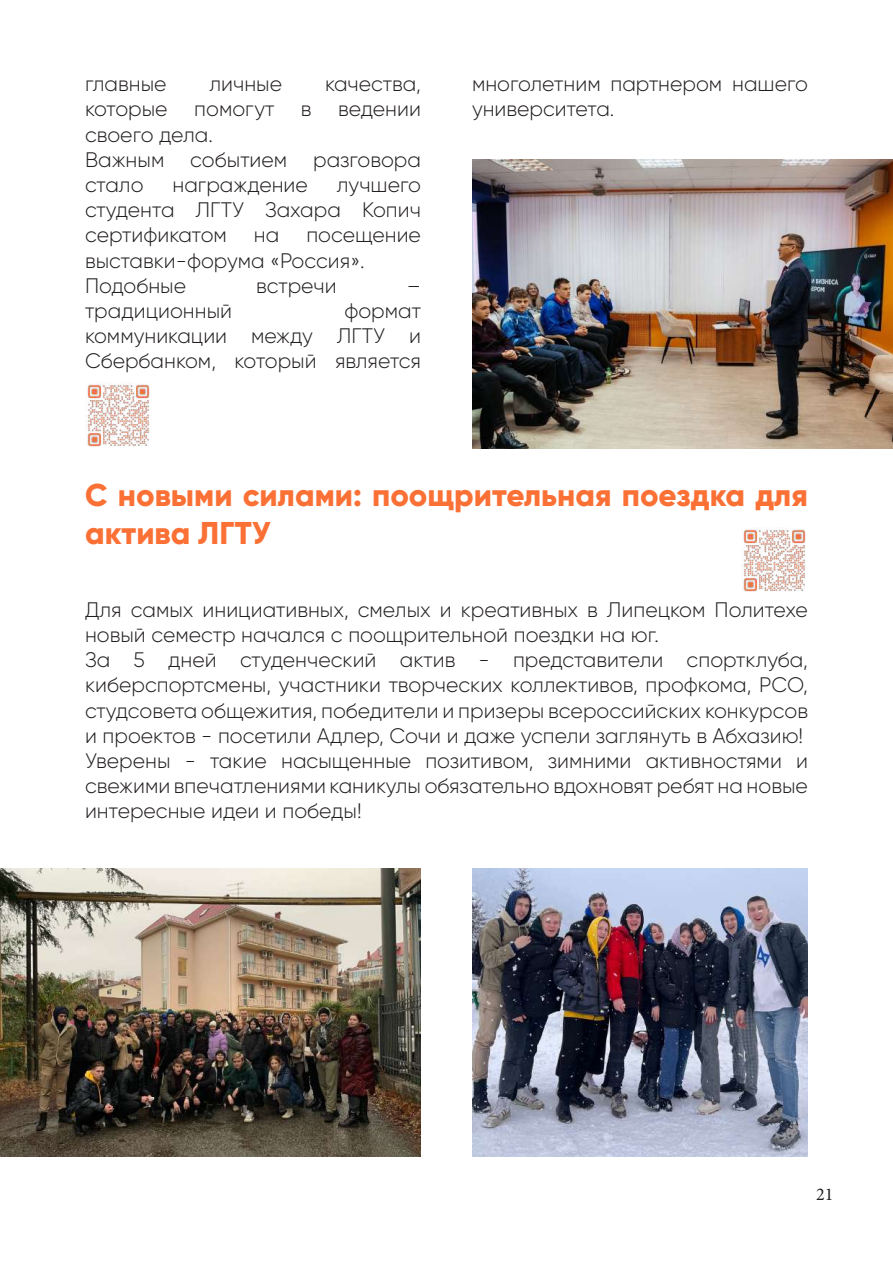
<style>
.page{position:relative;width:893px;height:1263px;background:#fff}
.page>*{position:absolute;margin:0;border:0;box-sizing:border-box;transform-origin:0 0}
.t1{font:800 31.5px/37.8px "Gilroy";color:#fb7035}
.t2{font:300 21px/25.2px "Gilroy";color:#231f20}
.t3{font:18px "Minion Pro";color:#231f20}
</style>
<div class="page">
<img style="left:0;top:869px;width:421px;height:288px">
<img style="left:87px;top:383px;width:63px;height:64px">
<img style="left:743px;top:529px;width:63px;height:63px">
<img style="left:472px;top:160px;width:421px;height:289px">
<img style="left:472px;top:869px;width:336px;height:288px">
<p class="t2" style="left:85px;top:71px;width:83px">главные</p>
<p class="t2" style="left:209px;top:71px;width:74px">личные</p>
<p class="t2" style="left:325px;top:71px;width:97px">качества,</p>
<p class="t2" style="left:85px;top:96px;width:84px">которые</p>
<p class="t2" style="left:194px;top:96px;width:81px">помогут</p>
<p class="t2" style="left:301px;top:96px;width:12px">в</p>
<p class="t2" style="left:338px;top:96px;width:84px">ведении</p>
<p class="t2" style="left:85px;top:121px;width:337px">своего дела.<br>Важным событием разговора стало</p>
<p class="t2" style="left:85px;top:172px;width:337px;text-align:justify;text-indent:252px">лучшего студента ЛГТУ Захара Копич сертификатом</p>
<p class="t2" style="left:172px;top:172px;width:137px">награждение</p>
<p class="t2" style="left:85px;top:222px;width:337px;text-indent:221px">посещение выставки-форума «Россия».<br>Подобные</p>
<p class="t2" style="left:254px;top:222px;width:27px">на</p>
<p class="t2" style="left:256px;top:273px;width:82px">встречи</p>
<p class="t2" style="left:407px;top:273px;width:16px">–</p>
<p class="t2" style="left:85px;top:298px;width:337px;text-align:justify;text-indent:259px">формат коммуникации между ЛГТУ и Сбербанком, который является</p>
<p class="t2" style="left:85px;top:298px;width:149px">традиционный</p>
<p class="t2" style="left:472px;top:71px;width:337px">многолетним партнером нашего университета.</p>
<h1 class="t1" style="left:85px;top:476px;width:724px">С новыми силами: поощрительная поездка для актива ЛГТУ</h1>
<p class="t2" style="left:85px;top:597px;width:724px">Для самых инициативных, смелых и креативных в Липецком Политехе новый семестр начался с поощрительной поездки на юг.<br>За 5 дней студенческий актив - представители спортклуба, киберспортсмены, участники творческих коллективов, профкома, РСО, студсовета общежития, победители и призеры всероссийских конкурсов и проектов - посетили Адлер, Сочи и даже успели заглянуть в Абхазию!<br>Уверены - такие насыщенные позитивом, зимними активностями и свежими впечатлениями каникулы обязательно вдохновят ребят на новые интересные идеи и победы!</p>
<p class="t3" style="left:816px;top:1182px;width:19px">21</p>
</div>
